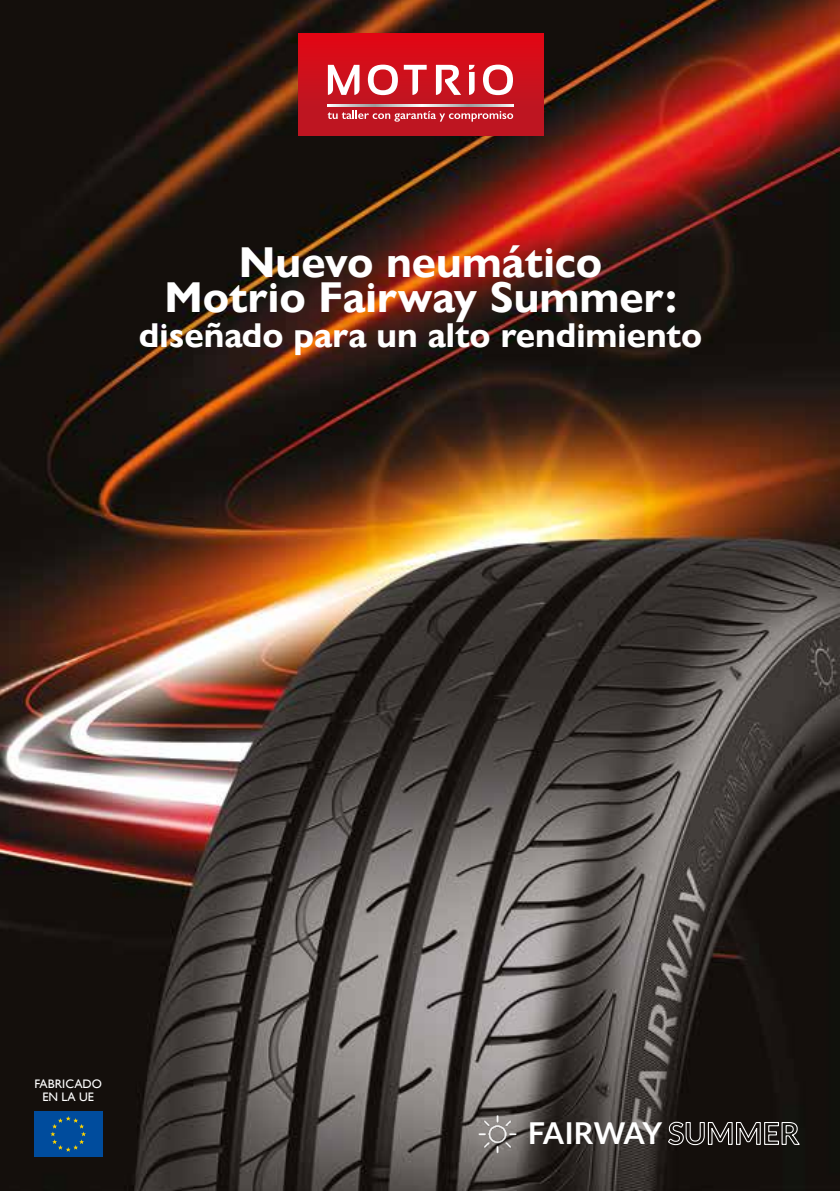
<style>
.page{position:relative;width:840px;height:1191px;background:#fff}
.page>*{position:absolute;margin:0;border:0;box-sizing:border-box;transform-origin:0 0}
.t1{font:700 43.2px/35px "Gill Sans Nova";color:#fff;text-align:center}
.t2{font:700 34.4px "Gill Sans Nova";color:#fff}
.t3{font:700 30.2px "Lato";color:#fff}
.t4{font:12.4px/12.6px "Gill Sans";color:#fff;text-align:center}
</style>
<div class="page">
<img style="left:0;top:0;width:839px;height:1191px">
<div style="left:34px;top:1111px;width:68px;height:46px;background:#004c9d"></div>
<svg style="left:50px;top:1116px;width:36px;height:35px"></svg>
<img style="left:475px;top:1112px;width:44px;height:44px">
<svg style="left:298px;top:34px;width:245px;height:102px;background:#cd121e"></svg>
<svg style="left:328px;top:65px;width:184px;height:30px"></svg>
<svg style="left:328px;top:104px;width:184px;height:2px"></svg>
<svg style="left:327px;top:111px;width:186px;height:11px;background:#cd4e57"></svg>
<p class="t1" style="left:164px;top:245px;width:513px">Nuevo neumático<br>Motrio Fairway Summer:</p>
<p class="t2" style="left:139px;top:315px;width:564px">diseñado para un alto rendimiento</p>
<p class="t4" style="left:34px;top:1077px;width:69px">FABRICADO<br>EN LA UE</p>
<p class="t3" style="left:528px;top:1116px;width:273px">FAIRWAY SUMMER</p>
</div>
